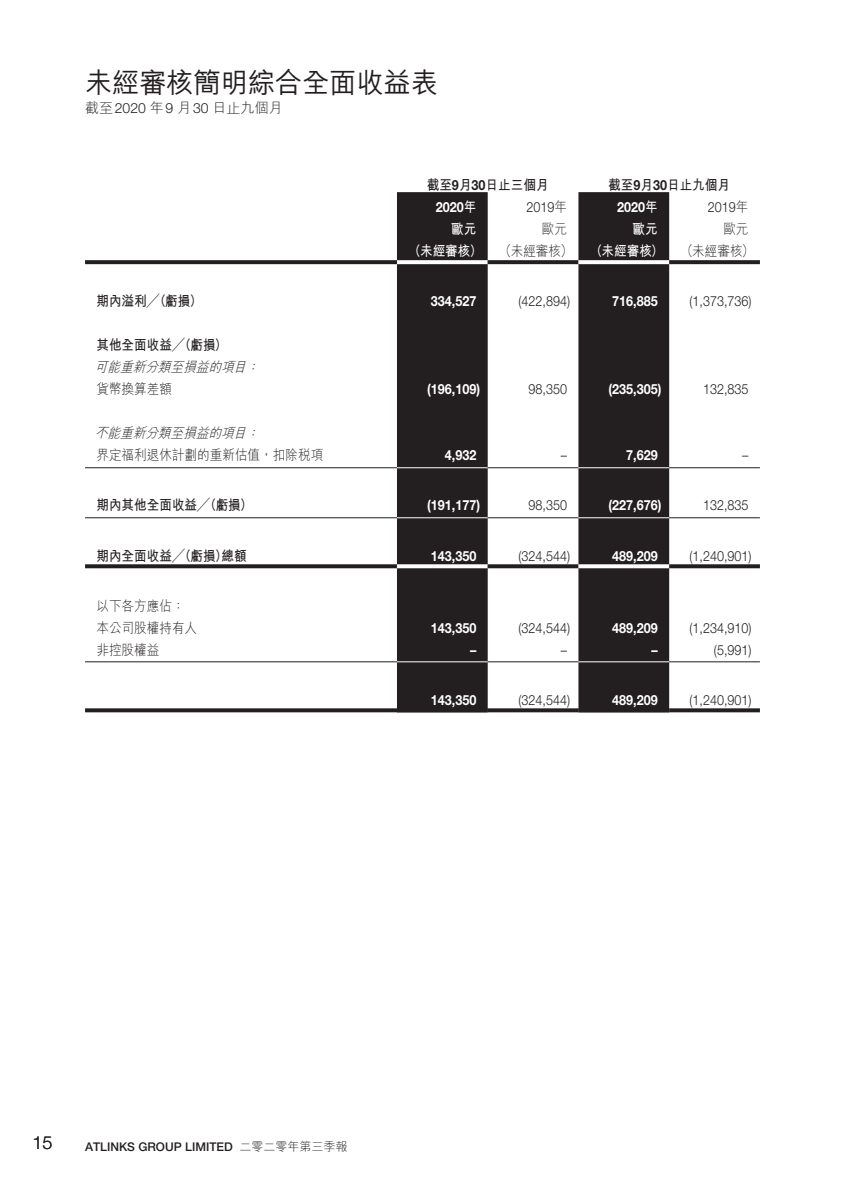
<style>
.page{position:relative;width:845px;height:1191px;background:#fff}
.page>*{position:absolute;margin:0;border:0;box-sizing:border-box;transform-origin:0 0}
.t1{font:500 28px "M Hei HK";color:#231f20}
.t2{font:300 18px "Helvetica Neue LT Std";color:#231f20}
.t3{font:300 14px "Helvetica Neue LT Std";color:#231f20;scale:.9 1}
.t4{font:700 14px "Helvetica Neue LT Std";color:#fff;scale:.9 1}
.t5{font:700 14px "M Hei HK";color:#231f20;scale:.9 1}
.t6{font:300 14px "M Hei HK";color:#231f20;scale:.9 1}
.t7{font:700 14px/22px "M Hei HK";color:#fff;scale:.9 1}
.t8{font:italic 300 14px "M Hei HK";color:#231f20;scale:.9 1}
.t9{font:300 14px "M Hei HK";color:#231f20}
.t10{font:500 12px "Helvetica Neue LT Std";color:#231f20}
.t11{font:300 12px "M Hei HK";color:#231f20}
.s1{font-family:"Helvetica Neue LT Std"}
.s2{font-family:"M Hei HK"}
.s3{font-weight:300;color:#231f20}
</style>
<div class="page">
<svg style="left:397px;top:192px;width:272px;height:516px;fill:#231f20"></svg>
<svg style="left:85px;top:260px;width:312px;height:4px"></svg>
<svg style="left:397px;top:260px;width:91px;height:4px"></svg>
<svg style="left:488px;top:260px;width:90px;height:4px"></svg>
<svg style="left:578px;top:260px;width:91px;height:4px"></svg>
<svg style="left:669px;top:260px;width:91px;height:4px"></svg>
<hr style="left:85px;top:467px;width:312px;height:1px;background:#231f20">
<hr style="left:397px;top:467px;width:91px;height:1px;background:#fff">
<hr style="left:488px;top:467px;width:90px;height:1px;background:#231f20">
<hr style="left:578px;top:467px;width:91px;height:1px;background:#fff">
<hr style="left:669px;top:467px;width:91px;height:1px;background:#231f20">
<hr style="left:85px;top:517px;width:312px;height:1px;background:#231f20">
<hr style="left:397px;top:517px;width:91px;height:1px;background:#fff">
<hr style="left:488px;top:517px;width:90px;height:1px;background:#231f20">
<hr style="left:578px;top:517px;width:91px;height:1px;background:#fff">
<hr style="left:669px;top:517px;width:91px;height:1px;background:#231f20">
<svg style="left:85px;top:564px;width:312px;height:4px"></svg>
<svg style="left:397px;top:564px;width:91px;height:4px"></svg>
<svg style="left:488px;top:564px;width:90px;height:4px"></svg>
<svg style="left:578px;top:564px;width:91px;height:4px"></svg>
<svg style="left:669px;top:564px;width:91px;height:4px"></svg>
<hr style="left:85px;top:661px;width:312px;height:1px;background:#231f20">
<hr style="left:397px;top:661px;width:91px;height:1px;background:#fff">
<hr style="left:488px;top:661px;width:90px;height:1px;background:#231f20">
<hr style="left:578px;top:661px;width:91px;height:1px;background:#fff">
<hr style="left:669px;top:661px;width:91px;height:1px;background:#231f20">
<svg style="left:85px;top:708px;width:312px;height:4px"></svg>
<hr style="left:397px;top:708px;width:91px;height:4px;background:#231f20">
<svg style="left:488px;top:708px;width:90px;height:4px"></svg>
<hr style="left:578px;top:708px;width:91px;height:4px;background:#231f20">
<svg style="left:669px;top:708px;width:91px;height:4px"></svg>
<h1 class="t1" style="left:85px;top:62px;width:355px">未經審核簡明綜合全面收益表</h1>
<p class="t9" style="left:85px;top:98px;width:199px">截至<span class="s1">2020</span> 年 月<span class="s1">9 30</span> 日止九個月</p>
<p class="t5" style="left:96px;top:291px;width:119px">期內溢利╱（虧損(</p>
<p class="t5" style="left:96px;top:335px;width:147px">其他全面收益╱（虧損(</p>
<p class="t8" style="left:95px;top:357px;width:175px">可能重新分類至損益的項目</p>
<p class="t8" style="left:246px;top:357px;width:21px">：</p>
<p class="t6" style="left:96px;top:379px;width:85px">貨幣換算差額</p>
<p class="t8" style="left:95px;top:423px;width:175px">不能重新分類至損益的項目</p>
<p class="t8" style="left:246px;top:423px;width:21px">：</p>
<p class="t6" style="left:96px;top:445px;width:254px">界定福利退休計劃的重新估值，扣除稅項</p>
<p class="t5" style="left:96px;top:495px;width:175px">期內其他全面收益╱（虧損(</p>
<p class="t5" style="left:96px;top:545px;width:169px">期內全面收益╱（虧損總額</p>
<p class="t5" style="left:215px;top:545px;width:16px">）</p>
<p class="t6" style="left:96px;top:595px;width:100px">以下各方應佔：</p>
<p class="t6" style="left:96px;top:617px;width:113px">本公司股權持有人</p>
<p class="t6" style="left:96px;top:639px;width:71px">非控股權益</p>
<p class="t5" style="left:427px;top:175px;width:137px">截至月<span class="s1">9 30</span>日止三個月</p>
<p class="t5" style="left:608px;top:175px;width:137px">截至月<span class="s1">9 30</span>日止九個月</p>
<p class="t4" style="left:436px;top:199px;width:47px">2020<span class="s2">年</span></p>
<p class="t3" style="left:526px;top:199px;width:47px">2019<span class="s2">年</span></p>
<p class="t4" style="left:617px;top:199px;width:47px">2020<span class="s2">年</span></p>
<p class="t3" style="left:708px;top:199px;width:47px">2019<span class="s2">年</span></p>
<p class="t6" style="left:542px;top:219px;width:29px">歐元</p>
<p class="t6" style="left:723px;top:219px;width:29px">歐元</p>
<p class="t7" style="left:408px;top:217px;width:385px;text-indent:43px">歐元<br>（未經審核） <span class="s3">（未經審核）</span> （未經審核） <span class="s3">（未經審核(</span></p>
<p class="t3" style="left:689px;top:293px;width:71px">)1,373,736(</p>
<p class="t7" style="left:632px;top:217px;width:29px">歐元</p>
<p class="t3" style="left:518px;top:293px;width:59px">)422,894(</p>
<p class="t4" style="left:431px;top:293px;width:52px">334,527</p>
<p class="t4" style="left:612px;top:293px;width:52px">716,885</p>
<p class="t4" style="left:427px;top:381px;width:60px">)196,109(</p>
<p class="t3" style="left:528px;top:381px;width:44px">98,350</p>
<p class="t4" style="left:608px;top:381px;width:60px">)235,305(</p>
<p class="t3" style="left:703px;top:381px;width:52px">132,835</p>
<p class="t4" style="left:445px;top:447px;width:37px">4,932</p>
<p class="t3" style="left:561px;top:447px;width:8px">–</p>
<p class="t4" style="left:626px;top:447px;width:37px">7,629</p>
<p class="t3" style="left:742px;top:447px;width:9px">–</p>
<p class="t4" style="left:427px;top:497px;width:60px">)191,177(</p>
<p class="t3" style="left:528px;top:497px;width:44px">98,350</p>
<p class="t4" style="left:608px;top:497px;width:60px">)227,676(</p>
<p class="t3" style="left:703px;top:497px;width:52px">132,835</p>
<p class="t4" style="left:431px;top:547px;width:52px">143,350</p>
<p class="t3" style="left:518px;top:547px;width:59px">)324,544(</p>
<p class="t4" style="left:612px;top:547px;width:52px">489,209</p>
<p class="t3" style="left:689px;top:547px;width:71px">)1,240,901(</p>
<p class="t4" style="left:431px;top:619px;width:52px">143,350</p>
<p class="t3" style="left:518px;top:619px;width:59px">)324,544(</p>
<p class="t4" style="left:612px;top:619px;width:52px">489,209</p>
<p class="t3" style="left:689px;top:619px;width:71px">)1,234,910(</p>
<p class="t4" style="left:470px;top:641px;width:9px">–</p>
<p class="t3" style="left:561px;top:641px;width:8px">–</p>
<p class="t4" style="left:651px;top:641px;width:8px">–</p>
<p class="t3" style="left:714px;top:641px;width:43px">)5,991(</p>
<p class="t4" style="left:431px;top:691px;width:52px">143,350</p>
<p class="t3" style="left:518px;top:691px;width:59px">)324,544(</p>
<p class="t4" style="left:612px;top:691px;width:52px">489,209</p>
<p class="t3" style="left:689px;top:691px;width:71px">)1,240,901(</p>
<p class="t2" style="left:33px;top:1131px;width:22px">15</p>
<p class="t11" style="left:239px;top:1138px;width:109px">二零二零年第三季報</p>
<p class="t10" style="left:85px;top:1139px;width:149px">ATLINKS GROUP LIMITED</p>
</div>
